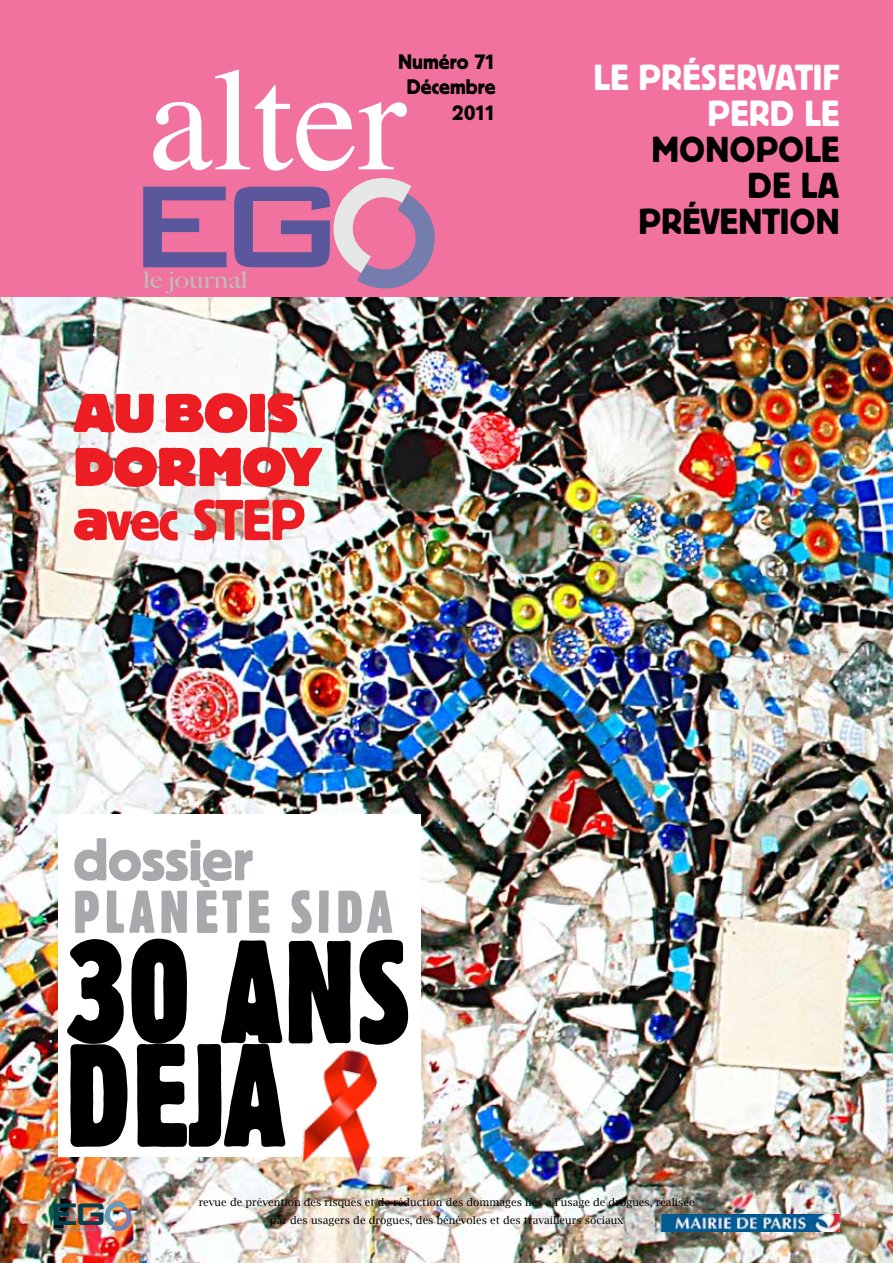
<style>
.page{position:relative;width:893px;height:1263px;background:#fff}
.page>*{position:absolute;margin:0;border:0;box-sizing:border-box;transform-origin:0 0}
.t1{font:500 156.3px "Bank Gothic";color:#5b579c}
.t2{font:145.5px/103.5px "Block BE Extra Cn";letter-spacing:.01em;color:#000}
.t3{font:145.5px "Times";color:#fff}
.t4{font:60px "Block BE Extra Cn";letter-spacing:.09em;color:#a7a9ac}
.t5{font:60px "Block BE";letter-spacing:-.005em;color:#a7a9ac}
.t6{font:57px "Block BE";letter-spacing:-.025em;color:#ed1d24}
.t7{font:800 54px/54px "Block BE";letter-spacing:-.005em;color:#ed1d24}
.t8{font:500 41.7px "Bank Gothic";color:#004251}
.t9{font:36px/36px "Block BE";letter-spacing:.02em;color:#000;text-align:right}
.t10{font:36px/36px "Block BE";letter-spacing:.02em;color:#fff;text-align:right}
.t11{font:500 23.7px "Big Caslon";color:#bcbec0;scale:1.18 1}
.t12{font:21px/25.2px "Block BE";color:#000;text-align:right}
.t13{font:10.5px/18px "Lucida Bright";color:#000;text-align:center}
.t14{font:500 6.3px "Big Caslon";color:#6a9ac2;scale:1.18 1}
.s1{font-weight:800;font-size:54px}
</style>
<div class="page">
<img style="left:0;top:297px;width:893px;height:966px">
<div style="left:0;top:0;width:893px;height:297px;background:#f1729e"></div>
<svg style="left:333px;top:178px;width:102px;height:111px"></svg>
<svg style="left:100px;top:1198px;width:37px;height:36px"></svg>
<img style="left:661px;top:1214px;width:178px;height:17px">
<div style="left:58px;top:814px;width:362px;height:343px;background:#fff"></div>
<img style="left:278px;top:1049px;width:128px;height:135px">
<h3 class="t12" style="left:399px;top:49px;width:98px">Numéro 71<br>Décembre<br>2011</h3>
<h3 class="t10" style="left:594px;top:58px;width:247px">LE PRÉSERVATIF<br>PERD LE</h3>
<h3 class="t9" style="left:639px;top:130px;width:202px">MONOPOLE<br>DE LA<br>PRÉVENTION</h3>
<h2 class="t3" style="left:148px;top:-16px;width:260px">alter</h2>
<h1 class="t1" style="left:123px;top:105px;width:228px">EG</h1>
<h3 class="t11" style="left:143px;top:266px;width:90px">le journal</h3>
<h3 class="t7" style="left:73px;top:385px;width:250px">AU BOIS<br>DORMOY</h3>
<h3 class="t6" style="left:73px;top:488px;width:233px"><span class="s1">a</span>vec STEP</h3>
<h3 class="t5" style="left:73px;top:826px;width:181px">dossier</h3>
<h3 class="t4" style="left:73px;top:877px;width:320px">PLANÈTE SIDA</h3>
<h2 class="t2" style="left:67px;top:939px;width:344px">30 ANS<br>DÉJÀ</h2>
<h3 class="t8" style="left:49px;top:1182px;width:62px">EG</h3>
<p class="t14" style="left:54px;top:1225px;width:43px">espoirgouttedor</p>
<p class="t13" style="left:199px;top:1193px;width:497px">revue de prévention des risques et de réduction des dommages liés à l’usage de drogues, réalisée par des usagers de drogues, des bénévoles et des travailleurs sociaux</p>
</div>
